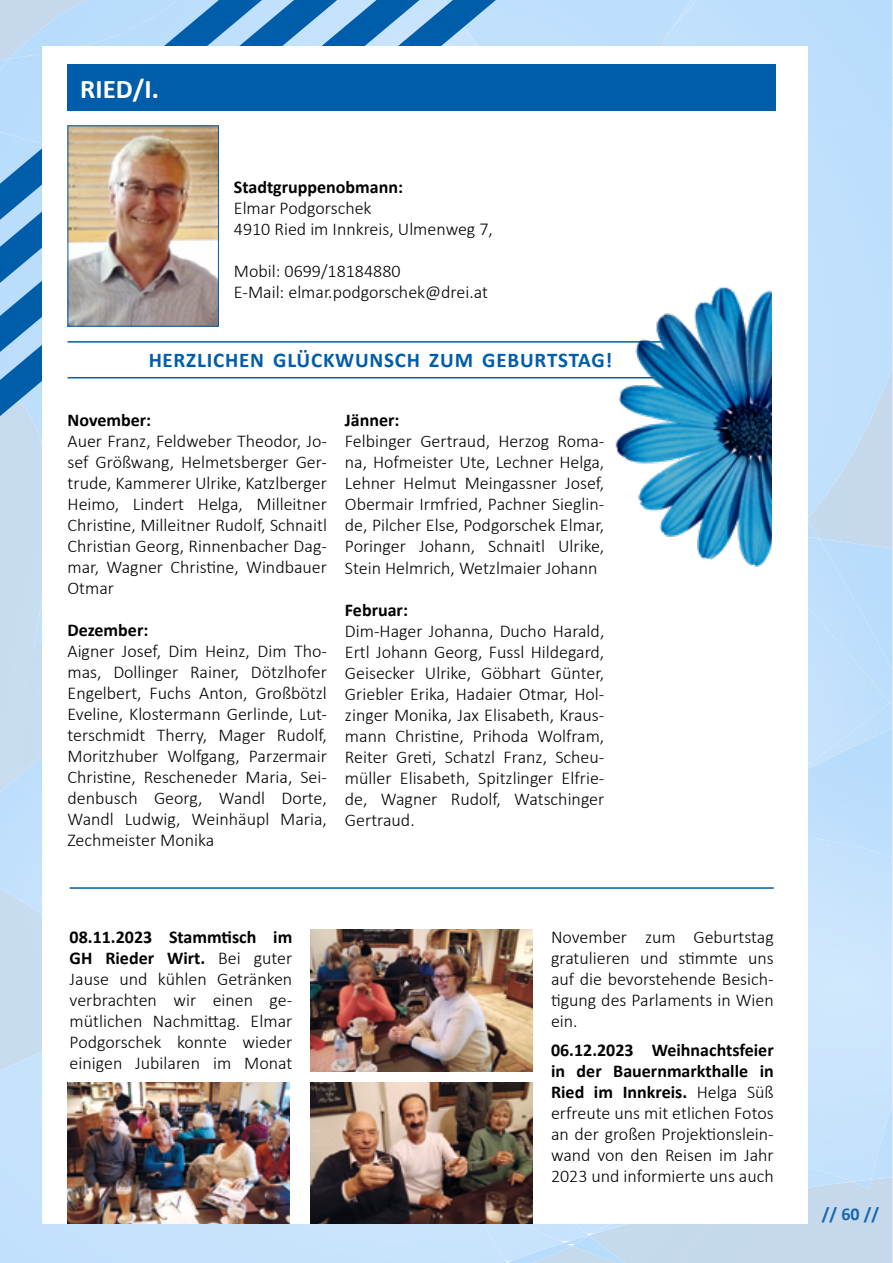
<style>
.page{position:relative;width:893px;height:1263px;background:#fff}
.page>*{position:absolute;margin:0;border:0;box-sizing:border-box;transform-origin:0 0}
.t1{font:700 27px "Calibri";color:#fff}
.t2{font:700 21px "Calibri";letter-spacing:.04em;color:#005da9}
.t3{font:300 18px/21px "Calibri";color:#000;text-align:justify}
.t4{font:700 18px "Calibri";color:#000}
.t5{font:700 18px "Calibri";color:#005da9}
.s1{font-weight:700}
</style>
<div class="page">
<img style="left:808px;top:442px;width:41px;height:74px">
<div style="left:808px;top:350px;width:84px;height:46px;background:#c1e0fc"></div>
<img style="left:808px;top:395px;width:73px;height:47px">
<img style="left:848px;top:440px;width:12px;height:23px">
<div style="left:0;top:426px;width:42px;height:45px;background:#c7dbee"></div>
<div style="left:556px;top:0;width:143px;height:46px;background:#bedffc"></div>
<img style="left:672px;top:0;width:36px;height:28px">
<img style="left:0;top:514px;width:42px;height:484px">
<img style="left:808px;top:519px;width:11px;height:16px">
<div style="left:808px;top:535px;width:84px;height:168px;background:#bedefc"></div>
<img style="left:507px;top:775px;width:385px;height:488px">
<img style="left:589px;top:834px;width:303px;height:399px">
<img style="left:472px;top:1241px;width:92px;height:20px">
<img style="left:564px;top:1241px;width:25px;height:3px">
<div style="left:462px;top:1224px;width:127px;height:17px;background:#c8e3fc"></div>
<div style="left:808px;top:703px;width:84px;height:72px;background:#c0e0fc"></div>
<svg style="left:890px;top:700px;width:2px;height:6px"></svg>
<svg style="left:0;top:0;width:530px;height:426px;background:#6ea7d7"></svg>
<svg style="left:0;top:0;width:310px;height:321px;background:#85b7e2"></svg>
<div style="left:43px;top:46px;width:765px;height:1178px;background:#fff"></div>
<div style="left:68px;top:65px;width:708px;height:46px;background:#005da9"></div>
<img style="left:70px;top:127px;width:147px;height:198px">
<div style="left:68px;top:125px;width:151px;height:202px;border:1px solid #005da9"></div>
<hr style="left:68px;top:341px;width:704px;height:2px;background:#005da9">
<hr style="left:68px;top:377px;width:704px;height:1px;background:#005da9">
<img style="left:610px;top:286px;width:162px;height:281px">
<hr style="left:70px;top:887px;width:704px;height:2px;background:#005da9">
<img style="left:68px;top:1082px;width:222px;height:142px">
<img style="left:310px;top:1082px;width:223px;height:142px">
<img style="left:310px;top:929px;width:223px;height:142px">
<h1 class="t1" style="left:80px;top:70px;width:80px">RIED/I.</h1>
<p class="t4" style="left:234px;top:174px;width:171px">Stadtgruppenobmann:</p>
<p class="t3" style="left:234px;top:197px;width:261px">Elmar Podgorschek<br>4910 Ried im Innkreis, Ulmenweg 7,</p>
<p class="t3" style="left:234px;top:260px;width:256px">Mobil: 0699/18184880<br>E-Mail: elmar.podgorschek@drei.at</p>
<p class="t2" style="left:149px;top:345px;width:465px">HERZLICHEN GLÜCKWUNSCH ZUM GEBURTSTAG!</p>
<p class="t4" style="left:68px;top:408px;width:85px">November:</p>
<p class="t3" style="left:68px;top:431px;width:261px">Auer Franz, Feldweber Theodor, Jo&shy;sef Größwang, Helmetsberger Ger&shy;trude, Kammerer Ulrike, Katzlberger Heimo, Lindert Helga, Milleitner Christine, Milleitner Rudolf, Schnaitl Christian Georg, Rinnenbacher Dag&shy;mar, Wagner Christine, Windbauer Otmar</p>
<p class="t4" style="left:68px;top:618px;width:82px">Dezember:</p>
<p class="t3" style="left:68px;top:641px;width:261px">Aigner Josef, Dim Heinz, Dim Tho&shy;mas, Dollinger Rainer, Dötzlhofer Engelbert, Fuchs Anton, Großbötzl Eveline, Klostermann Gerlinde, Lut&shy;terschmidt Therry, Mager Rudolf, Moritzhuber Wolfgang, Parzermair Christine, Rescheneder Maria, Sei&shy;denbusch Georg, Wandl Dorte, Wandl Ludwig, Weinhäupl Maria, Zechmeister Monika</p>
<p class="t4" style="left:345px;top:408px;width:56px">Jänner:</p>
<p class="t3" style="left:345px;top:431px;width:261px">Felbinger Gertraud, Herzog Roma&shy;na, Hofmeister Ute, Lechner Helga, Lehner Helmut Meingassner Josef, Obermair Irmfried, Pachner Sieglin&shy;de, Pilcher Else, Podgorschek Elmar, Poringer Johann, Schnaitl Ulrike, Stein Helmrich, Wetzlmaier Johann</p>
<p class="t4" style="left:345px;top:597px;width:65px">Februar:</p>
<p class="t3" style="left:345px;top:620px;width:261px">Dim-Hager Johanna, Ducho Harald, Ertl Johann Georg, Fussl Hildegard, Geisecker Ulrike, Göbhart Günter, Griebler Erika, Hadaier Otmar, Hol&shy;zinger Monika, Jax Elisabeth, Kraus&shy;mann Christine, Prihoda Wolfram, Reiter Greti, Schatzl Franz, Scheu&shy;müller Elisabeth, Spitzlinger Elfrie&shy;de, Wagner Rudolf, Watschinger Gertraud.</p>
<p class="t3" style="left:70px;top:926px;width:224px"><span class="s1">08.11.2023 Stammtisch im GH Rieder Wirt.</span> Bei guter Jause und kühlen Getränken verbrachten wir einen ge&shy;mütlichen Nachmittag. Elmar Podgorschek konnte wieder einigen Jubilaren im Monat</p>
<p class="t3" style="left:551px;top:926px;width:224px">November zum Geburtstag gratulieren und stimmte uns auf die bevorstehende Besich&shy;tigung des Parlaments in Wien ein.</p>
<p class="t3" style="left:551px;top:1039px;width:224px"><span class="s1">06.12.2023 Weihnachtsfeier in der Bauernmarkthalle in Ried im Innkreis.</span> Helga Süß erfreute uns mit etlichen Fotos an der großen Projektionslein&shy;wand von den Reisen im Jahr 2023 und informierte uns auch</p>
<p class="t5" style="left:822px;top:1201px;width:59px">// 60 //</p>
</div>
